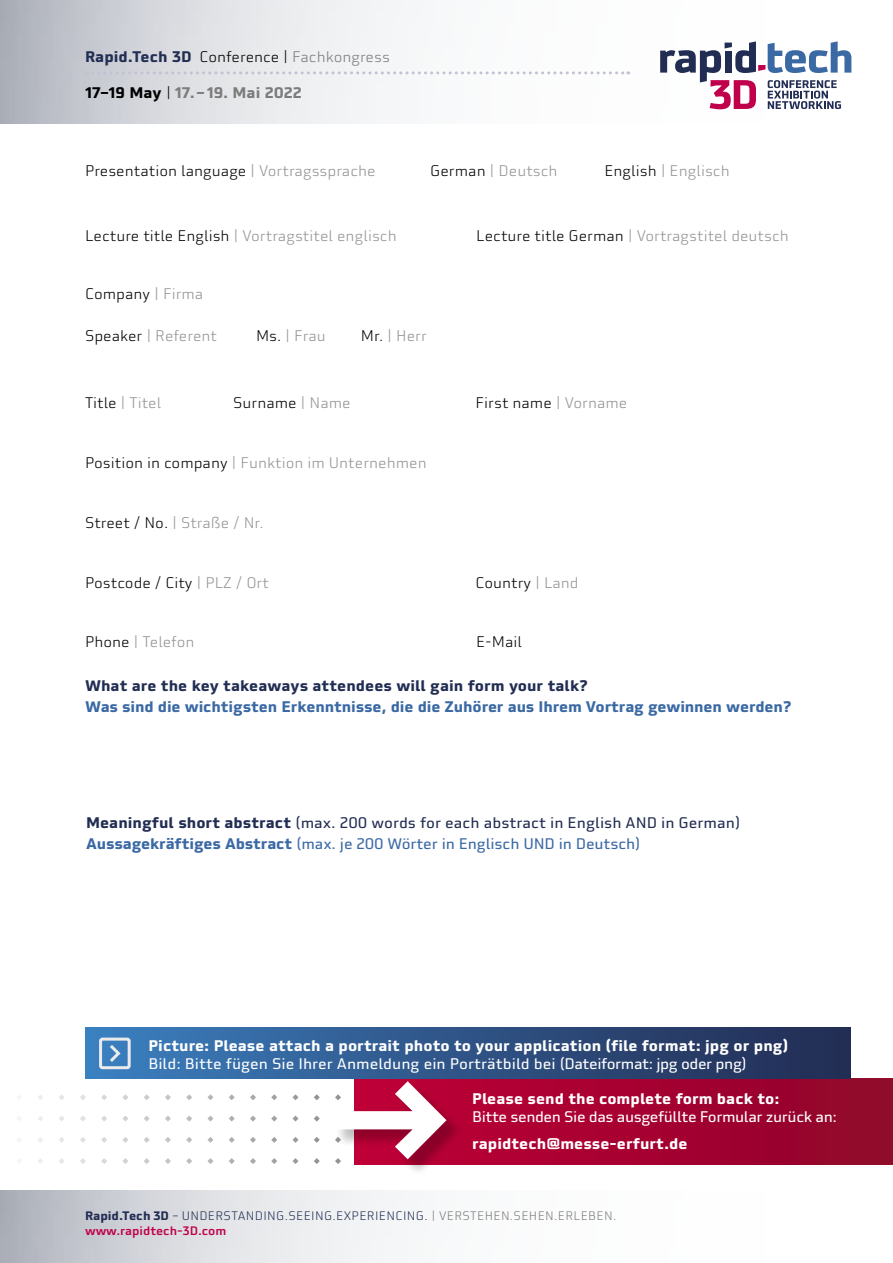
<style>
.page{position:relative;width:893px;height:1263px;background:#fff}
.page>*{position:absolute;margin:0;border:0;box-sizing:border-box;transform-origin:0 0}
.t1{font:300 15px "Utility Pro";color:#939393}
.t2{font:15px/21px "Utility Pro";letter-spacing:-.005em;color:#222d53}
.t3{font:700 15px "Utility Pro";color:#fff}
.t4{font:300 15px "Utility Pro";color:#000}
.t5{font:700 15px "Utility Pro";color:#222d53}
.t6{font:700 15px "Utility Pro";letter-spacing:-.01em;color:#3b69a4}
.t7{font:15px "Utility Pro";color:#fff}
.t8{font:15px "Utility Pro";letter-spacing:-.03em;color:#fff}
.t9{font:700 15px "Utility Pro";color:#7c7c7c}
.t10{font:300 12px/15px "Utility Pro";letter-spacing:.03em;color:#222d53}
.s1{font-weight:300;color:#000}
.s2{font-weight:300;color:#7c7c7c}
.s3{color:#000}
.s4{color:#939393}
.s5{font-weight:700}
.s6{font-weight:700;color:#3b69a4}
.s7{color:#3b69a4}
.s8{color:#7c7c7c}
.s9{font-weight:500;color:#c0004a}
</style>
<div class="page">
<svg style="left:660px;top:41px;width:191px;height:68px"></svg>
<svg style="left:87px;top:71px;width:538px;height:3px"></svg>
<svg style="left:38px;top:1158px;width:5px;height:6px"></svg>
<svg style="left:59px;top:1158px;width:5px;height:6px"></svg>
<svg style="left:80px;top:1158px;width:6px;height:6px"></svg>
<svg style="left:101px;top:1158px;width:6px;height:6px"></svg>
<svg style="left:123px;top:1158px;width:5px;height:6px"></svg>
<svg style="left:144px;top:1158px;width:6px;height:6px"></svg>
<svg style="left:165px;top:1158px;width:6px;height:6px"></svg>
<svg style="left:186px;top:1158px;width:6px;height:6px"></svg>
<svg style="left:207px;top:1158px;width:6px;height:6px"></svg>
<svg style="left:229px;top:1158px;width:6px;height:6px"></svg>
<svg style="left:250px;top:1158px;width:6px;height:6px"></svg>
<svg style="left:271px;top:1158px;width:6px;height:6px"></svg>
<svg style="left:292px;top:1158px;width:6px;height:6px"></svg>
<svg style="left:314px;top:1158px;width:6px;height:6px"></svg>
<svg style="left:38px;top:1137px;width:5px;height:5px"></svg>
<svg style="left:59px;top:1137px;width:5px;height:6px"></svg>
<svg style="left:80px;top:1137px;width:6px;height:6px"></svg>
<svg style="left:101px;top:1137px;width:6px;height:6px"></svg>
<svg style="left:122px;top:1137px;width:6px;height:6px"></svg>
<svg style="left:144px;top:1137px;width:6px;height:6px"></svg>
<svg style="left:165px;top:1137px;width:6px;height:6px"></svg>
<svg style="left:186px;top:1137px;width:6px;height:6px"></svg>
<svg style="left:207px;top:1137px;width:6px;height:6px"></svg>
<svg style="left:229px;top:1137px;width:6px;height:6px"></svg>
<svg style="left:250px;top:1137px;width:6px;height:6px"></svg>
<svg style="left:271px;top:1137px;width:6px;height:6px"></svg>
<svg style="left:292px;top:1137px;width:6px;height:6px"></svg>
<svg style="left:314px;top:1137px;width:6px;height:6px"></svg>
<svg style="left:38px;top:1116px;width:5px;height:5px"></svg>
<svg style="left:59px;top:1116px;width:5px;height:5px"></svg>
<svg style="left:80px;top:1116px;width:6px;height:5px"></svg>
<svg style="left:101px;top:1116px;width:6px;height:5px"></svg>
<svg style="left:122px;top:1116px;width:6px;height:5px"></svg>
<svg style="left:144px;top:1116px;width:6px;height:5px"></svg>
<svg style="left:165px;top:1116px;width:6px;height:5px"></svg>
<svg style="left:186px;top:1115px;width:6px;height:6px"></svg>
<svg style="left:207px;top:1115px;width:6px;height:6px"></svg>
<svg style="left:229px;top:1115px;width:6px;height:6px"></svg>
<svg style="left:250px;top:1116px;width:6px;height:5px"></svg>
<svg style="left:271px;top:1115px;width:6px;height:6px"></svg>
<svg style="left:292px;top:1115px;width:6px;height:6px"></svg>
<svg style="left:314px;top:1115px;width:6px;height:6px"></svg>
<svg style="left:38px;top:1095px;width:5px;height:5px"></svg>
<svg style="left:59px;top:1094px;width:5px;height:6px"></svg>
<svg style="left:80px;top:1095px;width:6px;height:5px"></svg>
<svg style="left:101px;top:1094px;width:6px;height:6px"></svg>
<svg style="left:122px;top:1094px;width:6px;height:6px"></svg>
<svg style="left:144px;top:1094px;width:6px;height:6px"></svg>
<svg style="left:165px;top:1094px;width:6px;height:6px"></svg>
<svg style="left:186px;top:1094px;width:6px;height:6px"></svg>
<svg style="left:207px;top:1094px;width:6px;height:6px"></svg>
<svg style="left:229px;top:1094px;width:6px;height:6px"></svg>
<svg style="left:250px;top:1094px;width:6px;height:6px"></svg>
<svg style="left:271px;top:1094px;width:6px;height:6px"></svg>
<svg style="left:292px;top:1094px;width:6px;height:6px"></svg>
<svg style="left:314px;top:1094px;width:6px;height:6px"></svg>
<svg style="left:354px;top:1079px;width:539px;height:85px;background:#a2022f"></svg>
<div style="left:85px;top:1028px;width:765px;height:51px;background:linear-gradient(to right,#3c7fbe,#222a50)"></div>
<div style="left:99px;top:1037px;width:32px;height:32px;border:3px solid #ebebeb;border-radius:2px"></div>
<svg style="left:107px;top:1042px;width:16px;height:23px"></svg>
<div style="left:336px;top:1084px;width:129px;height:93px;background:#000;opacity:.25"></div>
<svg style="left:335px;top:1081px;width:112px;height:83px"></svg>
<p class="t5" style="left:85px;top:47px;width:306px">Rapid.Tech 3D <span class="s1">Conference |</span> <span class="s2">Fachkongress</span></p>
<p class="t9" style="left:85px;top:83px;width:218px"><span class="s3">17–19 May</span> <span class="s1">|</span> 17.–19. Mai 2022</p>
<p class="t4" style="left:85px;top:162px;width:292px">Presentation language <span class="s4">| Vortragssprache</span></p>
<p class="t1" style="left:430px;top:162px;width:129px"><span class="s3">German</span> | Deutsch</p>
<p class="t1" style="left:604px;top:162px;width:127px"><span class="s3">English</span> | Englisch</p>
<p class="t1" style="left:85px;top:227px;width:313px"><span class="s3">Lecture title English</span> | Vortragstitel englisch</p>
<p class="t1" style="left:476px;top:227px;width:314px"><span class="s3">Lecture title German</span> | Vortragstitel deutsch</p>
<p class="t4" style="left:85px;top:285px;width:120px">Company <span class="s4">| Firma</span></p>
<p class="t1" style="left:85px;top:327px;width:134px"><span class="s3">Speaker</span> | Referent</p>
<p class="t1" style="left:256px;top:327px;width:71px"><span class="s3">Ms.</span> | Frau</p>
<p class="t1" style="left:361px;top:327px;width:67px"><span class="s3">Mr.</span> | Herr</p>
<p class="t1" style="left:85px;top:394px;width:78px"><span class="s3">Title</span> | Titel</p>
<p class="t4" style="left:233px;top:394px;width:119px">Surname <span class="s4">| Name</span></p>
<p class="t4" style="left:476px;top:394px;width:153px">First name <span class="s4">| Vorname</span></p>
<p class="t1" style="left:85px;top:454px;width:343px"><span class="s3">Position in company</span> | Funktion im Unternehmen</p>
<p class="t1" style="left:85px;top:514px;width:180px"><span class="s3">Street / No.</span> | Straße / Nr.</p>
<p class="t4" style="left:85px;top:574px;width:186px">Postcode / City <span class="s4">| PLZ / Ort</span></p>
<p class="t4" style="left:475px;top:574px;width:105px">Country <span class="s4">| Land</span></p>
<p class="t1" style="left:85px;top:633px;width:111px"><span class="s3">Phone</span> | Telefon</p>
<p class="t4" style="left:476px;top:633px;width:47px">E-Mail</p>
<p class="t5" style="left:85px;top:676px;width:504px">What are the key takeaways attendees will gain form your talk?</p>
<p class="t6" style="left:85px;top:697px;width:708px">Was sind die wichtigsten Erkenntnisse, die die Zuhörer aus Ihrem Vortrag gewinnen werden?</p>
<p class="t2" style="left:86px;top:812px;width:656px"><span class="s5">Meaningful short abstract</span> (max. 200 words for each abstract in English AND in German)<br><span class="s6">Aussagekräftiges Abstract</span> <span class="s7">(max. je 200 Wörter in Englisch UND in Deutsch)</span></p>
<p class="t3" style="left:148px;top:1035px;width:641px">Picture: Please attach a portrait photo to your application (file format: jpg or png)</p>
<p class="t7" style="left:148px;top:1054px;width:600px">Bild: Bitte fügen Sie Ihrer Anmeldung ein Porträtbild bei (Dateiformat: jpg oder png)</p>
<p class="t3" style="left:472px;top:1089px;width:309px">Please send the complete form back to:</p>
<p class="t8" style="left:472px;top:1107px;width:366px">Bitte senden Sie das ausgefüllte Formular zurück an:</p>
<p class="t3" style="left:472px;top:1134px;width:217px">rapidtech@messe-erfurt.de</p>
<p class="t10" style="left:85px;top:1208px;width:533px"><span class="s5">Rapid.Tech 3D</span> – UNDERSTANDING.SEEING.EXPERIENCING. <span class="s8">| VERSTEHEN.SEHEN.ERLEBEN. </span><span class="s9">www.rapidtech-3D.com</span></p>
</div>
